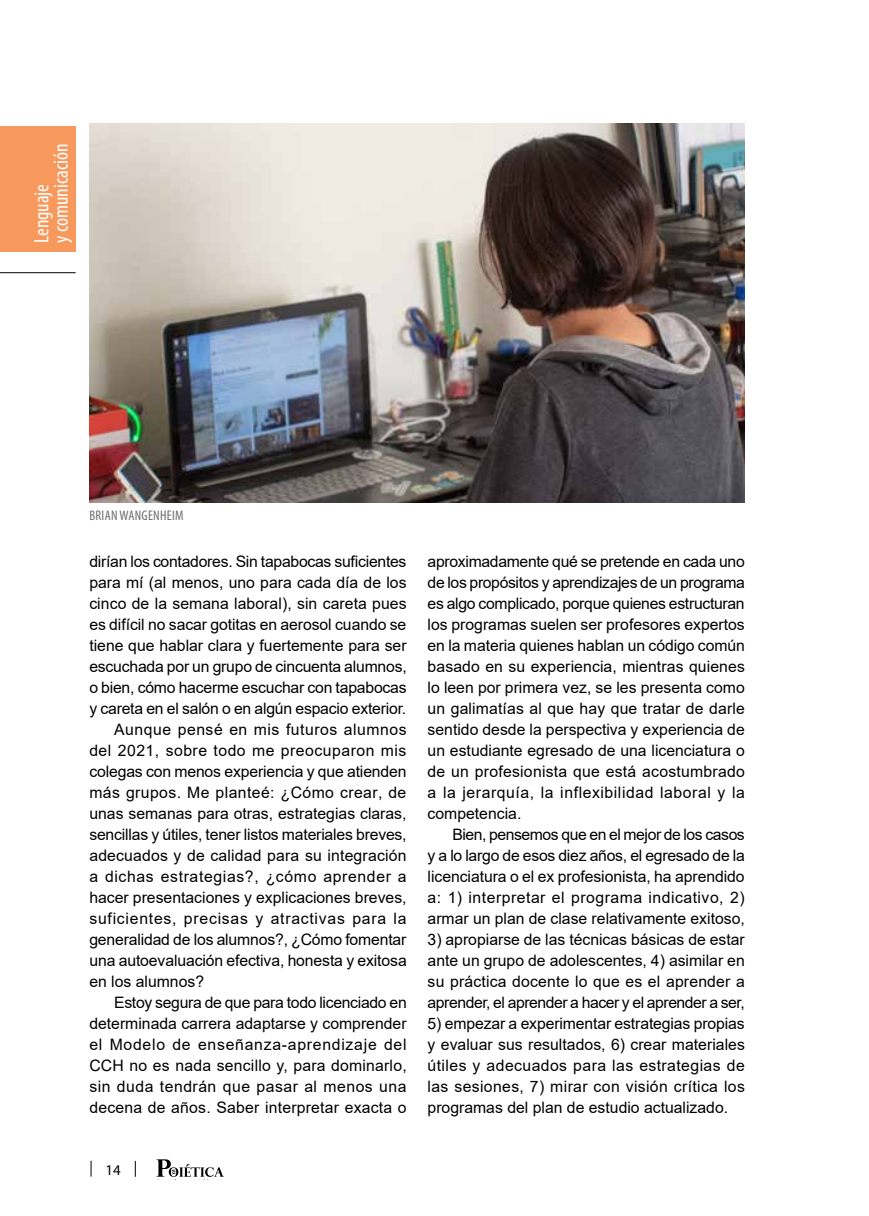
<style>
.page{position:relative;width:869px;height:1216px;background:#fff}
.page>*{position:absolute;margin:0;border:0;box-sizing:border-box;transform-origin:0 0}
.t1{font:condensed 21px/19.2px "Myriad Pro";color:#fff}
.t2{font:15.75px/21px "Arial";color:#000;text-align:justify}
.t3{font:15.75px "Arial";letter-spacing:.03em;color:#000}
.t4{font:15.75px "Arial";letter-spacing:.05em;color:#000}
.t5{font:15.75px "Arial";letter-spacing:-.02em;color:#000}
.t6{font:15.75px "Arial";letter-spacing:.04em;color:#000}
.t7{font:15.75px "Arial";letter-spacing:.045em;color:#000}
.t8{font:15.75px "Arial";letter-spacing:.025em;color:#000}
.t9{font:15.75px "Arial";letter-spacing:.035em;color:#000}
.t10{font:14.88px "Myriad Pro";color:#000}
.t11{font:condensed 14px "Myriad Pro";letter-spacing:.02em;color:#6d6e71}
</style>
<div class="page">
<svg style="left:135px;top:1160px;width:1px;height:16px"></svg>
<svg style="left:91px;top:1160px;width:1px;height:16px"></svg>
<svg style="left:156px;top:1159px;width:67px;height:17px"></svg>
<img style="left:89px;top:124px;width:655px;height:378px">
<div style="left:0;top:126px;width:76px;height:126px;background:#f7995c"></div>
<hr style="left:0;top:272px;width:76px;height:1px;background:#000">
<h1 class="t1" style="left:32px;top:243px;width:101px;rotate:-90deg">LENGUAJE<br>Y COMUNICACIÓN</h1>
<p class="t11" style="left:89px;top:507px;width:84px">BRIAN WANGENHEIM</p>
<p class="t2" style="left:89px;top:551px;width:318px">dirían los contadores. Sin tapabocas suficientes</p>
<p class="t2" style="left:89px;top:572px;width:318px">para mí (al menos, uno para cada día de los</p>
<p class="t2" style="left:89px;top:593px;width:318px">cinco de la semana laboral), sin careta pues</p>
<p class="t2" style="left:89px;top:614px;width:318px">es difícil no sacar gotitas en aerosol cuando se</p>
<p class="t2" style="left:89px;top:635px;width:318px">tiene que hablar clara y fuertemente para ser</p>
<p class="t2" style="left:89px;top:656px;width:319px">escuchada por un grupo de cincuenta alumnos,</p>
<p class="t2" style="left:89px;top:677px;width:319px">o bien, cómo hacerme escuchar con tapabocas</p>
<p class="t2" style="left:89px;top:698px;width:318px">y careta en el salón o en algún espacio exterior.</p>
<p class="t9" style="left:114px;top:719px;width:294px">Aunque pensé en mis futuros alumnos</p>
<p class="t3" style="left:89px;top:740px;width:318px">del 2021, sobre todo me preocuparon mis</p>
<p class="t2" style="left:89px;top:761px;width:318px">colegas con menos experiencia y que atienden</p>
<p class="t8" style="left:89px;top:782px;width:318px">más grupos. Me planteé: ¿Cómo crear, de</p>
<p class="t2" style="left:89px;top:803px;width:318px">unas semanas para otras, estrategias claras,</p>
<p class="t2" style="left:89px;top:824px;width:318px">sencillas y útiles, tener listos materiales breves,</p>
<p class="t2" style="left:89px;top:845px;width:318px">adecuados y de calidad para su integración</p>
<p class="t6" style="left:89px;top:866px;width:319px">a dichas estrategias?, ¿cómo aprender a</p>
<p class="t2" style="left:89px;top:887px;width:318px">hacer presentaciones y explicaciones breves,</p>
<p class="t4" style="left:89px;top:908px;width:318px">suficientes, precisas y atractivas para la</p>
<p class="t2" style="left:89px;top:929px;width:318px">generalidad de los alumnos?, ¿Cómo fomentar</p>
<p class="t2" style="left:89px;top:950px;width:319px">una autoevaluación efectiva, honesta y exitosa</p>
<p class="t2" style="left:89px;top:971px;width:116px">en los alumnos?</p>
<p class="t5" style="left:114px;top:992px;width:294px">Estoy segura de que para todo licenciado en</p>
<p class="t2" style="left:89px;top:1013px;width:318px">determinada carrera adaptarse y comprender</p>
<p class="t7" style="left:89px;top:1033px;width:318px">el Modelo de enseñanza-aprendizaje del</p>
<p class="t2" style="left:89px;top:1055px;width:319px">CCH no es nada sencillo y, para dominarlo,</p>
<p class="t3" style="left:89px;top:1075px;width:318px">sin duda tendrán que pasar al menos una</p>
<p class="t2" style="left:89px;top:1097px;width:319px">decena de años. Saber interpretar exacta o</p>
<p class="t10" style="left:105px;top:1160px;width:17px">14</p>
<p class="t2" style="left:427px;top:551px;width:319px">aproximadamente qué se pretende en cada uno de los propósitos y aprendizajes de un programa es algo complicado, porque quienes estructuran los programas suelen ser profesores expertos en la materia quienes hablan un código común basado en su experiencia, mientras quienes lo leen por primera vez, se les presenta como un galimatías al que hay que tratar de darle sentido desde la perspectiva y experiencia de un estudiante egresado de una licenciatura o de un profesionista que está acostumbrado a la jerarquía, la inflexibilidad laboral y la competencia.</p>
<p class="t2" style="left:427px;top:824px;width:318px;text-indent:25px">Bien, pensemos que en el mejor de los casos y a lo largo de esos diez años, el egresado de la licenciatura o el ex profesionista, ha aprendido a: 1) interpretar el programa indicativo, 2) armar un plan de clase relativamente exitoso,</p>
<p class="t2" style="left:427px;top:929px;width:318px">3) apropiarse de las técnicas básicas de estar ante un grupo de adolescentes, 4) asimilar en su práctica docente lo que es el aprender a aprender, el aprender a hacer y el aprender a ser,</p>
<p class="t2" style="left:427px;top:1013px;width:319px">5) empezar a experimentar estrategias propias y evaluar sus resultados, 6) crear materiales útiles y adecuados para las estrategias de las sesiones, 7) mirar con visión crítica los programas del plan de estudio actualizado.</p>
</div>
